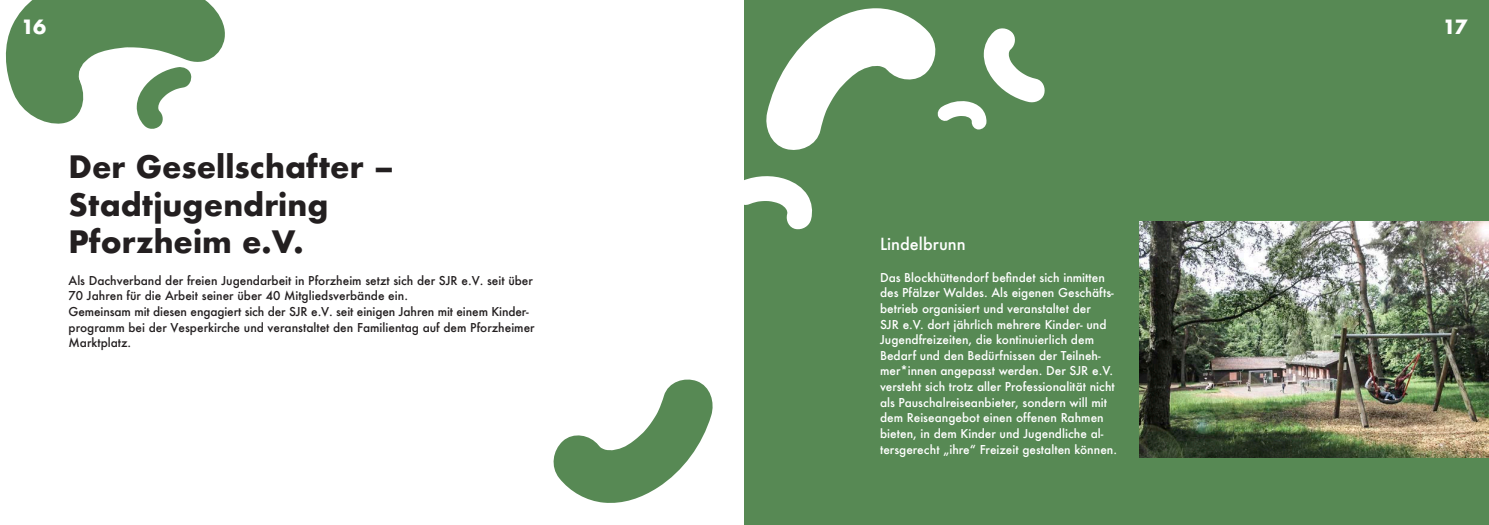
<style>
.page{position:relative;width:1489px;height:525px;background:#fff}
.page>*{position:absolute;margin:0;border:0;box-sizing:border-box;transform-origin:0 0}
.t1{font:700 30px "Futura";color:#231f20}
.t2{font:700 19.12px "Futura";color:#fff}
.t3{font:500 16.25px "Futura";color:#fff}
.t4{font:500 11.88px/15.6px "Futura";color:#fff}
.t5{font:500 11.88px/15.6px "Futura";color:#231f20}
</style>
<div class="page">
<svg style="left:553px;top:379px;width:160px;height:124px"></svg>
<svg style="left:5px;top:0;width:220px;height:129px"></svg>
<div style="left:744px;top:0;width:744px;height:524px;background:#578954"></div>
<svg style="left:744px;top:176px;width:68px;height:54px"></svg>
<svg style="left:766px;top:8px;width:279px;height:142px"></svg>
<img style="left:1139px;top:221px;width:349px;height:236px">
<p class="t2" style="left:21px;top:13px;width:26px">16</p>
<p class="t2" style="left:1442px;top:13px;width:26px">17</p>
<p class="t1" style="left:69px;top:145px;width:327px">Der Gesellschafter –</p>
<p class="t1" style="left:69px;top:183px;width:261px">Stadtjugendring</p>
<p class="t1" style="left:69px;top:220px;width:236px">Pforzheim e.V.</p>
<p class="t5" style="left:69px;top:272px;width:466px">Als Dachverband der freien Jugendarbeit in Pforzheim setzt sich der SJR e.V. seit über<br>70 Jahren für die Arbeit seiner über 40 Mitgliedsverbände ein.</p>
<p class="t5" style="left:69px;top:303px;width:467px">Gemeinsam mit diesen engagiert sich der SJR e.V. seit einigen Jahren mit einem Kinder&shy;programm bei der Vesperkirche und veranstaltet den Familientag auf dem Pforzheimer<br>Marktplatz.</p>
<p class="t3" style="left:880px;top:233px;width:87px">Lindelbrunn</p>
<p class="t4" style="left:880px;top:269px;width:238px">Das Blockhüttendorf befindet sich inmitten des Pfälzer Waldes. Als eigenen Geschäfts&shy;betrieb organisiert und veranstaltet der<br>SJR e.V. dort jährlich mehrere Kinder- und Jugendfreizeiten, die kontinuierlich dem Bedarf und den Bedürfnissen der Teilneh&shy;mer*innen angepasst werden. Der SJR e.V. versteht sich trotz aller Professionalität nicht als Pauschalreiseanbieter, sondern will mit dem Reiseangebot einen offenen Rahmen bieten, in dem Kinder und Jugendliche al&shy;tersgerecht „ihre“ Freizeit gestalten können.</p>
</div>
